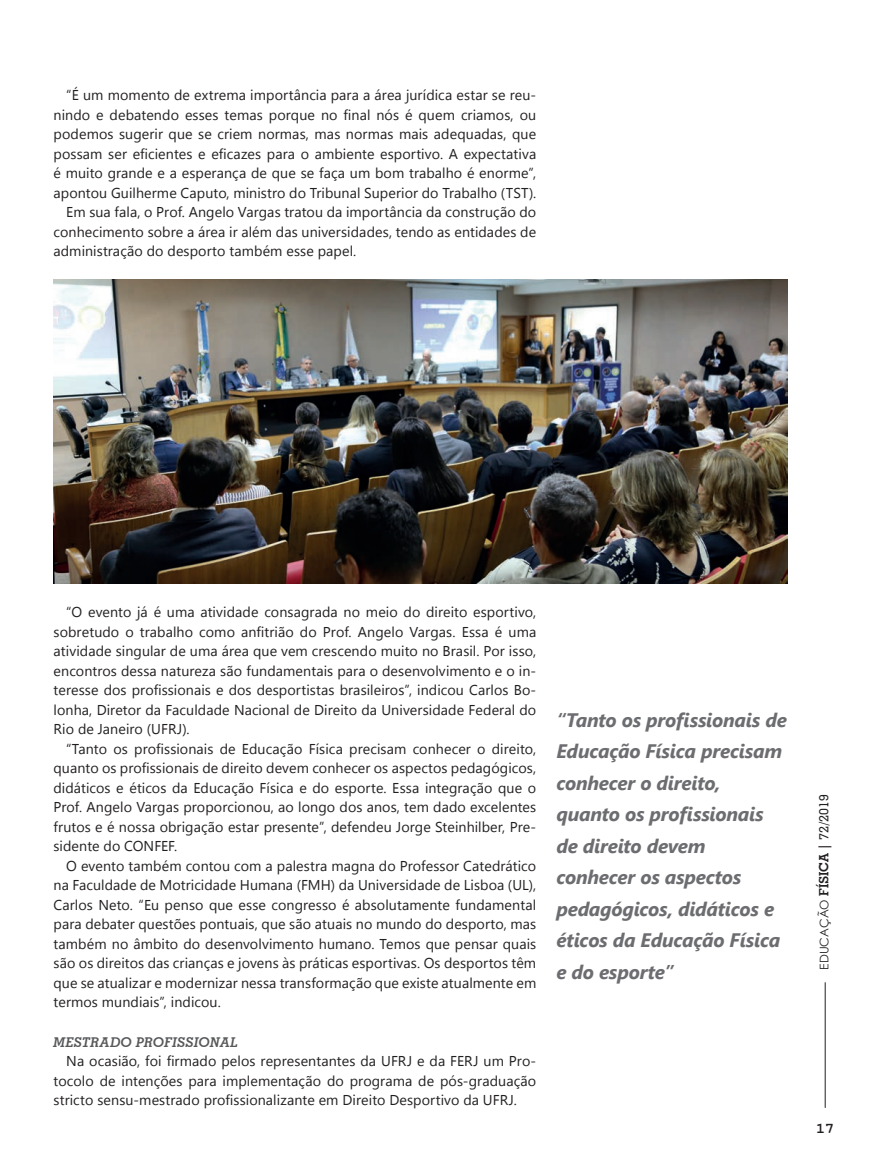
<style>
.page{position:relative;width:872px;height:1172px;background:#fff}
.page>*{position:absolute;margin:0;border:0;box-sizing:border-box;transform-origin:0 0}
.t1{font:italic 700 19.5px/31.5px "Segoe UI";letter-spacing:-.015em;color:#6c6d70}
.t2{font:700 15px "Courier New";color:#231f20}
.t3{font:14.25px/19.5px "Segoe UI";letter-spacing:.005em;color:#231f20;text-align:justify}
.t4{font:italic 700 13.5px "Geometric Slab 703 BT";letter-spacing:.035em;color:#57585a}
.t5{font:11.85px "Century Gothic";color:#231f20}
.s1{font-family:"Geometric Slab 703 BT";font-weight:700;font-size:12.9px}
.s2{font-family:"Geometric Slab 703 BT";font-weight:500;font-size:12.9px}
</style>
<div class="page">
<hr style="left:825px;top:982px;width:1px;height:125px;background:#231f20">
<img style="left:54px;top:279px;width:733px;height:304px">
<p class="t3" style="left:66px;top:85px;width:471px">“É um momento de extrema importância para a área jurídica estar se reu-</p>
<p class="t3" style="left:54px;top:104px;width:484px">nindo e debatendo esses temas porque no final nós é quem criamos, ou</p>
<p class="t3" style="left:54px;top:124px;width:484px">podemos sugerir que se criem normas, mas normas mais adequadas, que</p>
<p class="t3" style="left:54px;top:143px;width:484px">possam ser eficientes e eficazes para o ambiente esportivo. A expectativa</p>
<p class="t3" style="left:54px;top:163px;width:484px">é muito grande e a esperança de que se faça um bom trabalho é enorme”,</p>
<p class="t3" style="left:54px;top:182px;width:484px">apontou Guilherme Caputo, ministro do Tribunal Superior do Trabalho (TST).</p>
<p class="t3" style="left:66px;top:202px;width:471px">Em sua fala, o Prof. Angelo Vargas tratou da importância da construção do</p>
<p class="t3" style="left:54px;top:221px;width:484px">conhecimento sobre a área ir além das universidades, tendo as entidades de</p>
<p class="t3" style="left:54px;top:241px;width:304px">administração do desporto também esse papel.</p>
<p class="t3" style="left:54px;top:602px;width:484px;text-indent:13px">“O evento já é uma atividade consagrada no meio do direito esportivo, sobretudo o trabalho como anfitrião do Prof. Angelo Vargas. Essa é uma atividade singular de uma área que vem crescendo muito no Brasil. Por isso, encontros dessa natureza são fundamentais para o desenvolvimento e o in&shy;teresse dos profissionais e dos desportistas brasileiros”, indicou Carlos Bo&shy;lonha, Diretor da Faculdade Nacional de Direito da Universidade Federal do Rio de Janeiro (UFRJ).</p>
<p class="t3" style="left:54px;top:738px;width:484px;text-indent:13px">“Tanto os profissionais de Educação Física precisam conhecer o direito, quanto os profissionais de direito devem conhecer os aspectos pedagógicos, didáticos e éticos da Educação Física e do esporte. Essa integração que o Prof. Angelo Vargas proporcionou, ao longo dos anos, tem dado excelentes frutos e é nossa obrigação estar presente”, defendeu Jorge Steinhilber, Pre&shy;sidente do CONFEF.</p>
<p class="t3" style="left:54px;top:855px;width:484px;text-indent:13px">O evento também contou com a palestra magna do Professor Catedrático na Faculdade de Motricidade Humana (FMH) da Universidade de Lisboa (UL), Carlos Neto. “Eu penso que esse congresso é absolutamente fundamental para debater questões pontuais, que são atuais no mundo do desporto, mas também no âmbito do desenvolvimento humano. Temos que pensar quais são os direitos das crianças e jovens às práticas esportivas. Os desportos têm que se atualizar e modernizar nessa transformação que existe atualmente em termos mundiais”, indicou.</p>
<p class="t4" style="left:54px;top:1033px;width:186px">MESTRADO PROFISSIONAL</p>
<p class="t3" style="left:54px;top:1050px;width:484px;text-indent:13px">Na ocasião, foi firmado pelos representantes da UFRJ e da FERJ um Pro&shy;tocolo de intenções para implementação do programa de pós-graduação stricto sensu-mestrado profissionalizante em Direito Desportivo da UFRJ.</p>
<h1 class="t1" style="left:556px;top:703px;width:232px">“Tanto os profissionais de<br>Educação Física precisam conhecer o direito, quanto os profissionais de direito devem conhecer os aspectos pedagógicos, didáticos e éticos da Educação Física e do esporte”</h1>
<p class="t5" style="left:817px;top:969px;width:176px;rotate:-90deg">EDUCAÇÃO <span class="s1">FÍSICA |</span> <span class="s2">72/2019</span></p>
<p class="t2" style="left:816px;top:1118px;width:19px">17</p>
</div>
